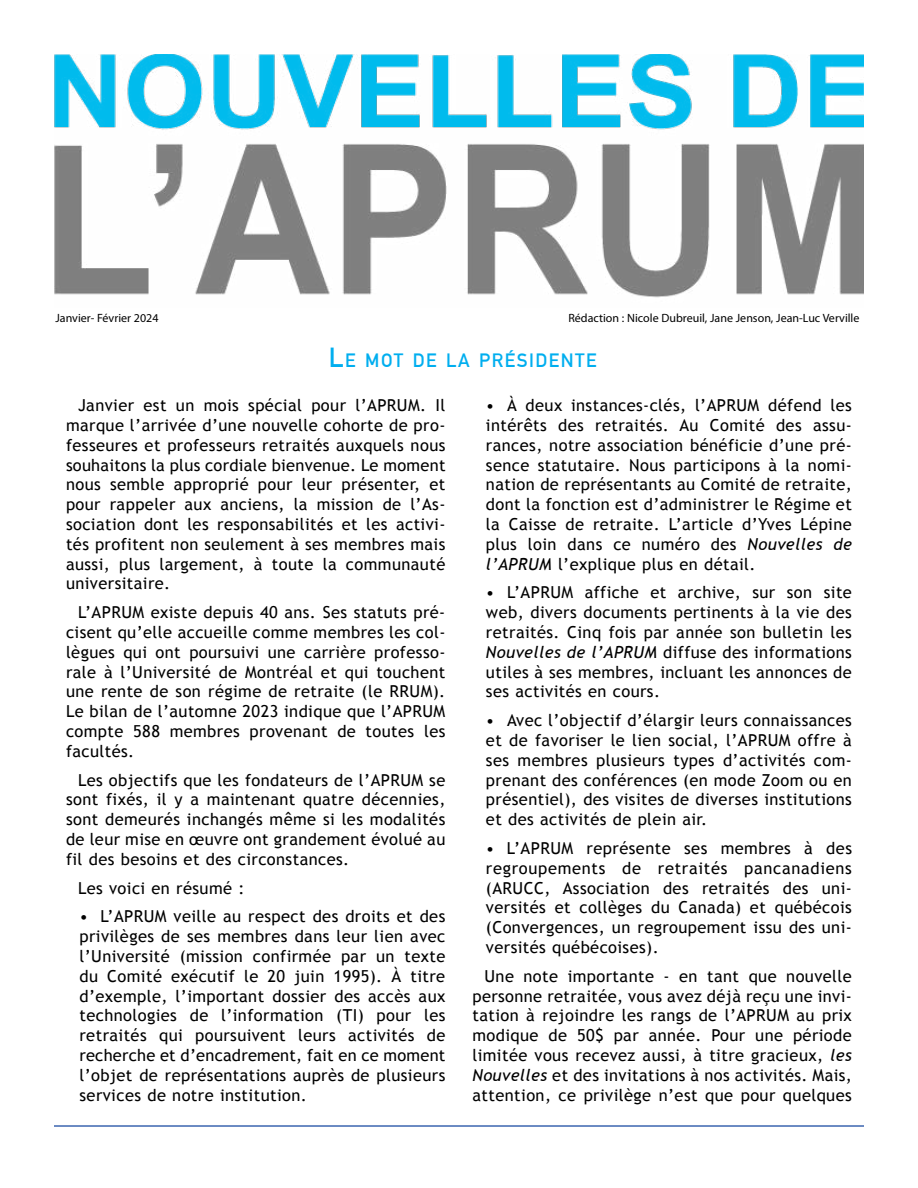
<style>
.page{position:relative;width:918px;height:1188px;background:#fff}
.page>*{position:absolute;margin:0;border:0;box-sizing:border-box;transform-origin:0 0}
.t1{font:700 18.9px "DIN Alternate";letter-spacing:.08em;color:#00aeef}
.t2{font:16.5px/19.8px "Trebuchet MS";letter-spacing:.025em;color:#000;text-align:justify}
.t3{font:12px "Myriad Pro";color:#000}
.s1{font-size:27px}
.s2{font-style:italic}
</style>
<div class="page">
<img style="left:54px;top:54px;width:810px;height:244px">
<hr style="left:54px;top:1125px;width:810px;height:2px;background:#3c65af">
<p class="t3" style="left:56px;top:311px;width:105px">Janvier- Février 2024</p>
<p class="t3" style="left:568px;top:311px;width:293px">Rédaction : Nicole Dubreuil, Jane Jenson, Jean-Luc Verville</p>
<p class="t1" style="left:329px;top:346px;width:269px"><span class="s1">L</span>E MOT DE LA PRÉSIDENTE</p>
<p class="t2" style="left:66px;top:396px;width:381px;text-indent:12px">Janvier est un mois spécial pour l’APRUM. Il marque l’arrivée d’une nouvelle cohorte de pro&shy;fesseures et professeurs retraités auxquels nous souhaitons la plus cordiale bienvenue. Le moment nous semble approprié pour leur présenter, et pour rappeler aux anciens, la mission de l’As&shy;sociation dont les responsabilités et les activi&shy;tés profitent non seulement à ses membres mais aussi, plus largement, à toute la communauté universitaire.</p>
<p class="t2" style="left:66px;top:603px;width:381px;text-indent:12px">L’APRUM existe depuis 40 ans. Ses statuts pré&shy;cisent qu’elle accueille comme membres les col&shy;lègues qui ont poursuivi une carrière professo&shy;rale à l’Université de Montréal et qui touchent une rente de son régime de retraite (le RRUM).<br>Le bilan de l’automne 2023 indique que l’APRUM compte 588 membres provenant de toutes les facultés.</p>
<p class="t2" style="left:66px;top:770px;width:381px;text-indent:12px">Les objectifs que les fondateurs de l’APRUM se sont fixés, il y a maintenant quatre décennies, sont demeurés inchangés même si les modalités de leur mise en œuvre ont grandement évolué au fil des besoins et des circonstances.</p>
<p class="t2" style="left:78px;top:878px;width:168px">Les voici en résumé :</p>
<p class="t2" style="left:80px;top:907px;width:367px">• L’APRUM veille au respect des droits et des privilèges de ses membres dans leur lien avec l’Université (mission confirmée par un texte du Comité exécutif le 20 juin 1995). À titre d’exemple, l’important dossier des accès aux technologies de l’information (TI) pour les retraités qui poursuivent leurs activités de recherche et d’encadrement, fait en ce moment l’objet de représentations auprès de plusieurs services de notre institution.</p>
<p class="t2" style="left:486px;top:396px;width:367px">• À deux instances-clés, l’APRUM défend les intérêts des retraités. Au Comité des assu&shy;rances, notre association bénéficie d’une pré&shy;sence statutaire. Nous participons à la nomi&shy;nation de représentants au Comité de retraite, dont la fonction est d’administrer le Régime et la Caisse de retraite. L’article d’Yves Lépine plus loin dans ce numéro des <span class="s2">Nouvelles de l’APRUM</span> l’explique plus en détail.</p>
<p class="t2" style="left:486px;top:583px;width:367px">• L’APRUM affiche et archive, sur son site web, divers documents pertinents à la vie des retraités. Cinq fois par année son bulletin les <span class="s2">Nouvelles de l’APRUM</span> diffuse des informations utiles à ses membres, incluant les annonces de ses activités en cours.</p>
<p class="t2" style="left:486px;top:711px;width:367px">• Avec l’objectif d’élargir leurs connaissances et de favoriser le lien social, l’APRUM offre à ses membres plusieurs types d’activités com&shy;prenant des conférences (en mode Zoom ou en présentiel), des visites de diverses institutions et des activités de plein air.</p>
<p class="t2" style="left:486px;top:838px;width:368px">• L’APRUM représente ses membres à des regroupements de retraités pancanadiens (ARUCC, Association des retraités des uni&shy;versités et collèges du Canada) et québécois (Convergences, un regroupement issu des uni&shy;versités québécoises).</p>
<p class="t2" style="left:472px;top:966px;width:381px;text-indent:12px">Une note importante - en tant que nouvelle personne retraitée, vous avez déjà reçu une invi&shy;tation à rejoindre les rangs de l’APRUM au prix modique de 50$ par année. Pour une période limitée vous recevez aussi, à titre gracieux, <span class="s2">les Nouvelles</span> et des invitations à nos activités. Mais, attention, ce privilège n’est que pour quelques</p>
</div>
